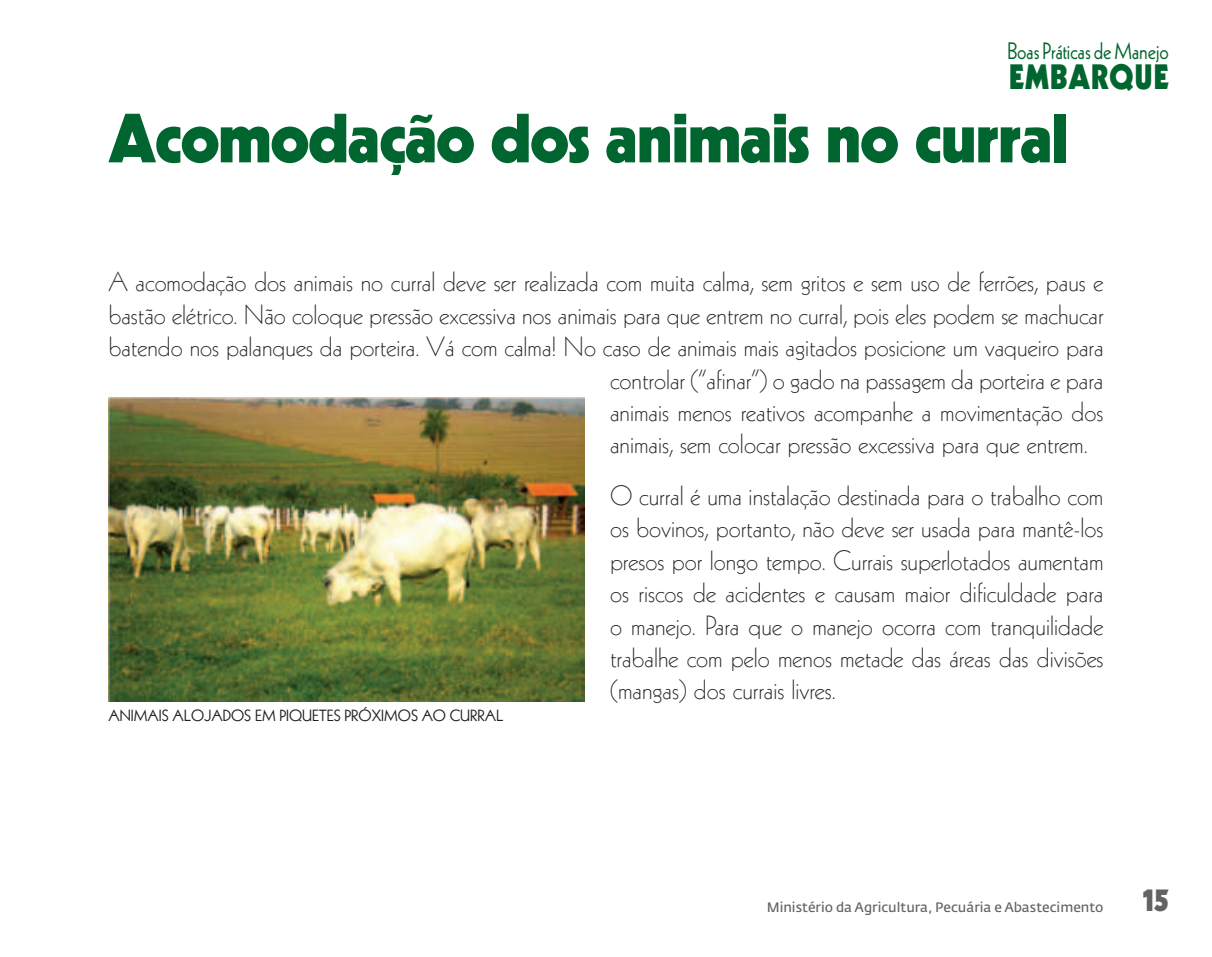
<style>
.page{position:relative;width:1212px;height:957px;background:#fff}
.page>*{position:absolute;margin:0;border:0;box-sizing:border-box;transform-origin:0 0}
.t1{font:900 67.5px "Kabel";letter-spacing:-.02em;color:#00652e}
.t2{font:900 34.2px "Kabel";letter-spacing:.03em;color:#00652e;scale:.9 1}
.t3{font:900 31.5px "Kabel";color:#636366}
.t4{font:300 27px/32.4px "Kabel";color:#231f20;text-align:justify}
.t5{font:23.18px "Kabel";color:#00652e;scale:.88 1}
.t6{font:15.75px "Kabel";color:#231f20}
.t7{font:13.5px "Fedra Sans Std";color:#636366}
</style>
<div class="page">
<img style="left:108px;top:397px;width:476px;height:305px">
<p class="t5" style="left:1007px;top:37px;width:185px">Boas Práticas de Manejo</p>
<p class="t2" style="left:1009px;top:56px;width:179px">EMBARQUE</p>
<h1 class="t1" style="left:108px;top:96px;width:962px">Acomodação dos animais no curral</h1>
<p class="t4" style="left:108px;top:266px;width:996px">A acomodação dos animais no curral deve ser realizada com muita calma, sem gritos e sem uso de ferrões, paus e</p>
<p class="t4" style="left:108px;top:299px;width:996px">bastão elétrico. Não coloque pressão excessiva nos animais para que entrem no curral, pois eles podem se machucar</p>
<p class="t4" style="left:108px;top:331px;width:997px">batendo nos palanques da porteira. Vá com calma! No caso de animais mais agitados posicione um vaqueiro para</p>
<p class="t4" style="left:610px;top:364px;width:495px">controlar (“afinar”) o gado na passagem da porteira e para</p>
<p class="t4" style="left:610px;top:396px;width:495px">animais menos reativos acompanhe a movimentação dos</p>
<p class="t4" style="left:610px;top:428px;width:479px">animais, sem colocar pressão excessiva para que entrem.</p>
<p class="t4" style="left:610px;top:480px;width:495px">O curral é uma instalação destinada para o trabalho com os bovinos, portanto, não deve ser usada para mantê-los presos por longo tempo. Currais superlotados aumentam os riscos de acidentes e causam maior dificuldade para o manejo. Para que o manejo ocorra com tranquilidade trabalhe com pelo menos metade das áreas das divisões (mangas) dos currais livres.</p>
<p class="t6" style="left:108px;top:706px;width:396px">ANIMAIS ALOJADOS EM PIQUETES PRÓXIMOS AO CURRAL</p>
<p class="t7" style="left:767px;top:898px;width:338px">Ministério da Agricultura, Pecuária e Abastecimento</p>
<p class="t3" style="left:1143px;top:880px;width:27px">15</p>
</div>
